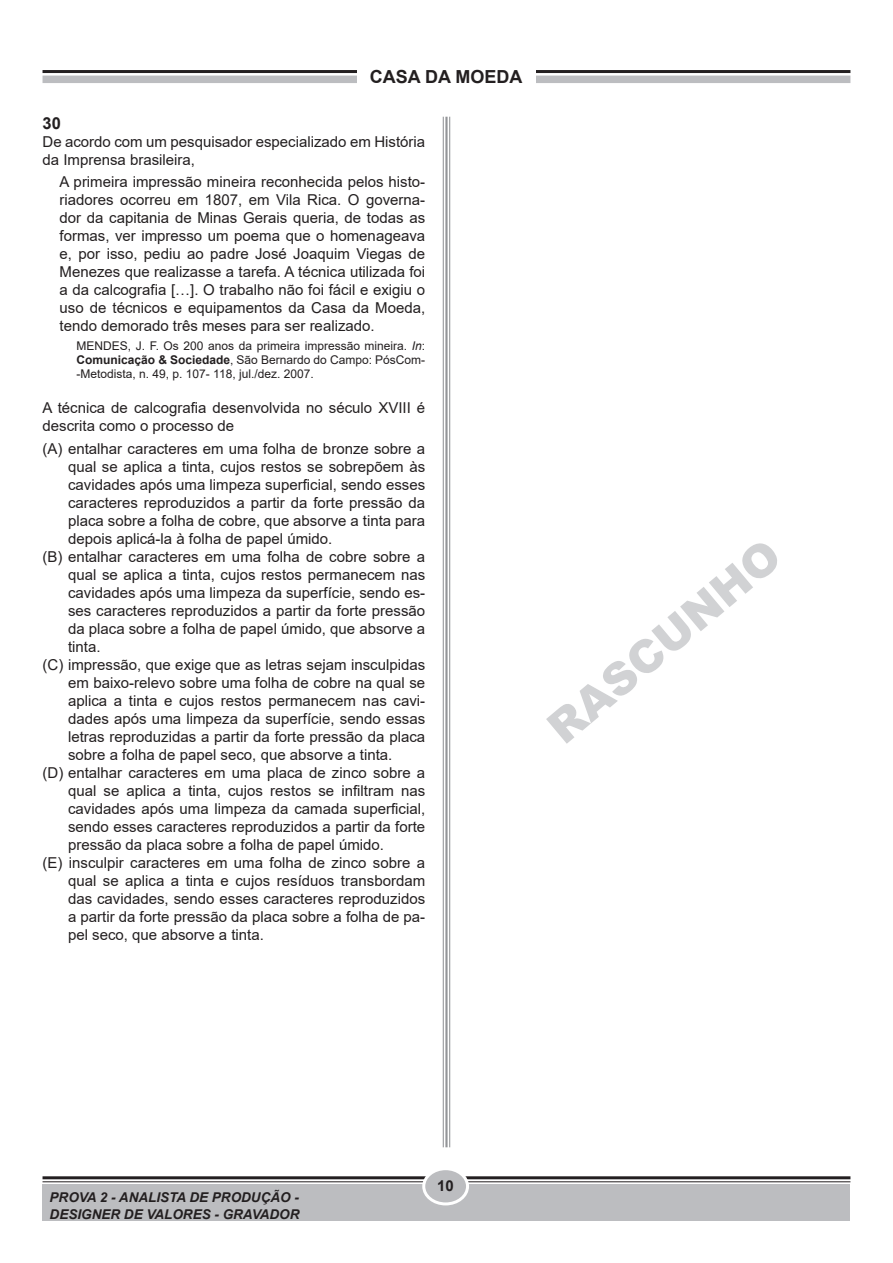
<style>
.page{position:relative;width:893px;height:1263px;background:#fff}
.page>*{position:absolute;margin:0;border:0;box-sizing:border-box;transform-origin:0 0}
.RASCUNHO_PEQUENO{font:900 45px "Arial";color:#d1d2d4}
.t1{font:700 18px "Arial";color:#231f20}
.NÚMERO{font:700 16.5px "Arial";color:#231f20}
.OPÇÕES{font:15px/18px "Arial";color:#231f20;text-align:justify}
.TEXTO_CITAÇÃO{font:15px/18px "Arial";color:#231f20;text-align:justify}
.OPÇÃO_A{font:15px/18px "Arial";color:#231f20;text-align:justify}
.PERGUNTA{font:15px/18px "Arial";color:#231f20}
.TEXTO{font:15px/18px "Arial";color:#231f20}
.t2{font:700 15px "Arial";color:#231f20}
.t3{font:italic 700 13.5px/16.2px "Arial";color:#231f20}
.RODAPÉ{font:12px/14.4px "Arial";color:#231f20;text-align:justify}
.s1{font-style:italic}
.s2{font-weight:700}
</style>
<div class="page">
<hr style="left:43px;top:1176px;width:807px;height:3px;background:#231f20">
<hr style="left:43px;top:1181px;width:807px;height:1px;background:#231f20">
<div style="left:43px;top:1184px;width:807px;height:36px;background:#bcbdc0"></div>
<div style="left:424px;top:1169px;width:43px;height:35px;background:#bcbdc0;border-radius:50%"></div>
<div style="left:422px;top:1167px;width:47px;height:38px;border:3px solid #fff;border-radius:50%"></div>
<hr style="left:449px;top:117px;width:1px;height:1030px;background:#939598">
<hr style="left:445px;top:117px;width:3px;height:1030px;background:#939598">
<hr style="left:443px;top:117px;width:1px;height:1030px;background:#939598">
<hr style="left:43px;top:70px;width:807px;height:3px;background:#231f20">
<div style="left:43px;top:76px;width:807px;height:7px;background:#bcbdc0"></div>
<div style="left:357px;top:43px;width:178px;height:60px;background:#fff"></div>
<p class="t1" style="left:370px;top:64px;width:154px">CASA DA MOEDA</p>
<p class="NÚMERO" style="left:43px;top:111px;width:20px">30</p>
<p class="TEXTO" style="left:43px;top:132px;width:384px">De acordo com um pesquisador especializado em História da Imprensa brasileira,</p>
<p class="TEXTO_CITAÇÃO" style="left:60px;top:173px;width:367px">A primeira impressão mineira reconhecida pelos histo&shy;riadores ocorreu em 1807, em Vila Rica. O governa&shy;dor da capitania de Minas Gerais queria, de todas as formas, ver impresso um poema que o homenageava e, por isso, pediu ao padre José Joaquim Viegas de Menezes que realizasse a tarefa. A técnica utilizada foi a da calcografia […]. O trabalho não foi fácil e exigiu o uso de técnicos e equipamentos da Casa da Moeda, tendo demorado três meses para ser realizado.</p>
<p class="RODAPÉ" style="left:77px;top:338px;width:350px">MENDES, J. F. Os 200 anos da primeira impressão mineira. <span class="s1">In</span>:<br><span class="s2">Comunicação &amp; Sociedade</span>, São Bernardo do Campo: PósCom--Metodista, n. 49, p. 107- 118, jul./dez. 2007.</p>
<p class="PERGUNTA" style="left:43px;top:399px;width:384px">A técnica de calcografia desenvolvida no século XVIII é descrita como o processo de</p>
<p class="OPÇÃO_A" style="left:68px;top:439px;width:359px;text-indent:-26px">(A) entalhar caracteres em uma folha de bronze sobre a qual se aplica a tinta, cujos restos se sobrepõem às cavidades após uma limpeza superficial, sendo esses caracteres reproduzidos a partir da forte pressão da placa sobre a folha de cobre, que absorve a tinta para depois aplicá-la à folha de papel úmido.</p>
<p class="OPÇÕES" style="left:68px;top:547px;width:359px;text-indent:-26px">(B) entalhar caracteres em uma folha de cobre sobre a qual se aplica a tinta, cujos restos permanecem nas cavidades após uma limpeza da superfície, sendo es&shy;ses caracteres reproduzidos a partir da forte pressão da placa sobre a folha de papel úmido, que absorve a tinta.</p>
<p class="OPÇÕES" style="left:68px;top:655px;width:359px;text-indent:-26px">(C) impressão, que exige que as letras sejam insculpidas em baixo-relevo sobre uma folha de cobre na qual se aplica a tinta e cujos restos permanecem nas cavi&shy;dades após uma limpeza da superfície, sendo essas letras reproduzidas a partir da forte pressão da placa sobre a folha de papel seco, que absorve a tinta.</p>
<p class="OPÇÕES" style="left:68px;top:763px;width:359px;text-indent:-26px">(D) entalhar caracteres em uma placa de zinco sobre a qual se aplica a tinta, cujos restos se infiltram nas cavidades após uma limpeza da camada superficial, sendo esses caracteres reproduzidos a partir da forte pressão da placa sobre a folha de papel úmido.</p>
<p class="OPÇÕES" style="left:68px;top:853px;width:359px;text-indent:-26px">(E) insculpir caracteres em uma folha de zinco sobre a qual se aplica a tinta e cujos resíduos transbordam das cavidades, sendo esses caracteres reproduzidos a partir da forte pressão da placa sobre a folha de pa&shy;pel seco, que absorve a tinta.</p>
<p class="RASCUNHO_PEQUENO" style="left:533px;top:709px;width:289px;rotate:-40deg">RASCUNHO</p>
<p class="t3" style="left:50px;top:1190px;width:251px">PROVA 2 - ANALISTA DE PRODUÇÃO -<br>DESIGNER DE VALORES - GRAVADOR</p>
<p class="t2" style="left:437px;top:1175px;width:18px">10</p>
</div>
